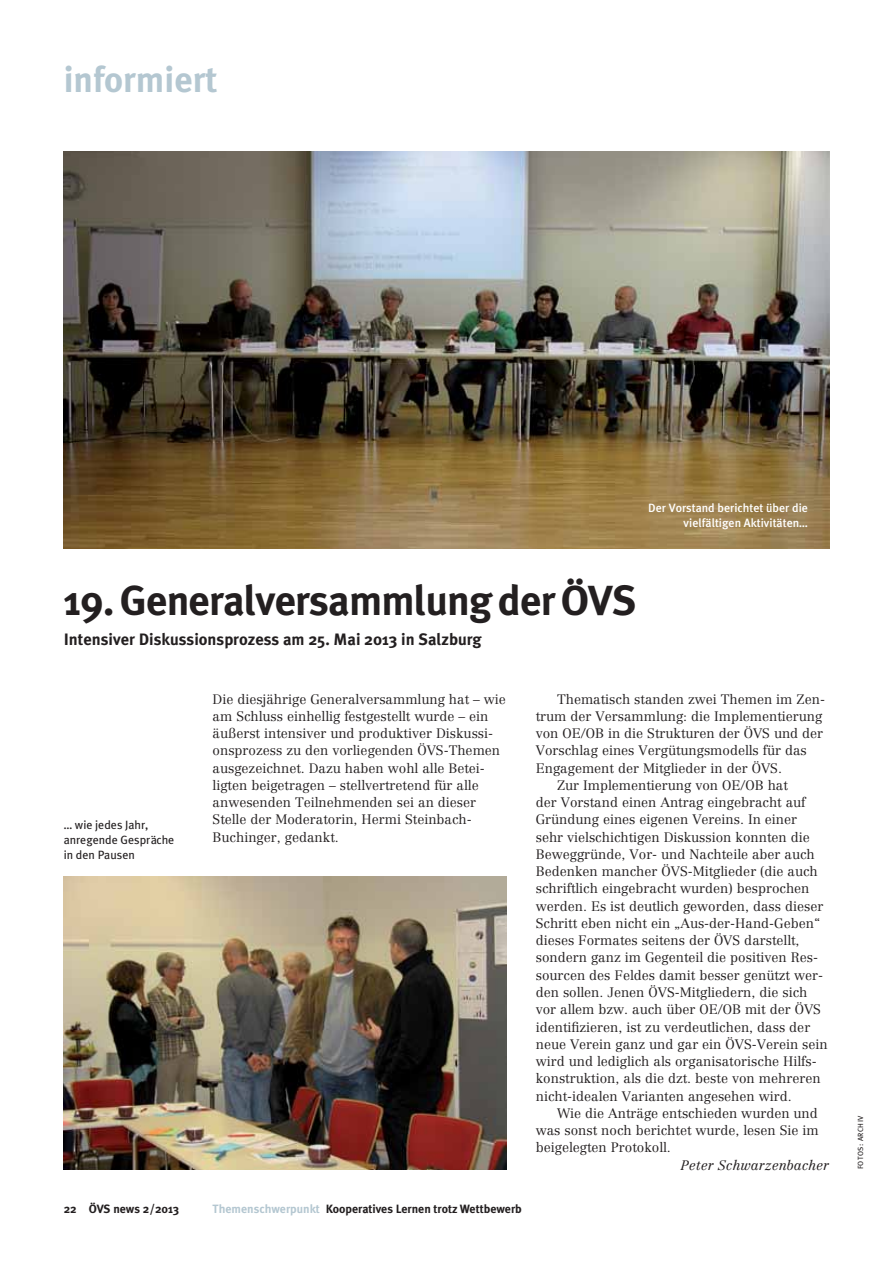
<style>
.page{position:relative;width:893px;height:1263px;background:#fff}
.page>*{position:absolute;margin:0;border:0;box-sizing:border-box;transform-origin:0 0}
.t1{font:700 42px "Meta Plus";letter-spacing:-.02em;color:#231f20}
.t2{font:700 36px "Meta Plus";color:#b4c7d1}
.t3{font:700 16.5px "Meta Plus";color:#231f20}
.t4{font:300 13.5px/17.2px "Centennial LT Std";color:#231f20}
.t5{font:italic 300 13.5px "Centennial LT Std";color:#231f20}
.t6{font:700 12px "Meta Plus";color:#231f20}
.t7{font:500 12px/15px "Meta Plus";color:#fff;text-align:right}
.t8{font:12px/15px "Meta Plus";color:#231f20}
.t9{font:7.5px "Meta Plus";color:#231f20}
.s1{color:#b4c7d1}
</style>
<div class="page">
<img style="left:64px;top:151px;width:765px;height:397px">
<img style="left:64px;top:876px;width:442px;height:293px">
<h2 class="t2" style="left:64px;top:58px;width:155px">informiert</h2>
<p class="t7" style="left:648px;top:500px;width:161px">Der Vorstand berichtet über die vielfältigen Aktivitäten…</p>
<h1 class="t1" style="left:64px;top:576px;width:574px">19. Generalversammlung der ÖVS</h1>
<p class="t3" style="left:64px;top:630px;width:419px">Intensiver Diskussionsprozess am 25. Mai 2013 in Salzburg</p>
<p class="t8" style="left:64px;top:817px;width:112px">… wie jedes Jahr, anregende Gespräche in den Pausen</p>
<p class="t4" style="left:213px;top:690px;width:295px">Die diesjährige Generalversammlung hat – wie am Schluss einhellig festgestellt wurde – ein äußerst intensiver und produktiver Diskussi&shy;onsprozess zu den vorliegenden ÖVS-Themen ausgezeichnet. Dazu haben wohl alle Betei&shy;ligten beigetragen – stellvertretend für alle anwesenden Teilnehmenden sei an dieser Stelle der Moderatorin, Hermi Steinbach-Buchinger, gedankt.</p>
<p class="t4" style="left:557px;top:690px;width:269px">Thematisch standen zwei Themen im Zen-</p>
<p class="t4" style="left:536px;top:707px;width:288px">trum der Versammlung: die Implementierung</p>
<p class="t4" style="left:536px;top:725px;width:289px">von OE/OB in die Strukturen der ÖVS und der</p>
<p class="t4" style="left:536px;top:742px;width:273px">Vorschlag eines Vergütungsmodells für das</p>
<p class="t4" style="left:536px;top:759px;width:248px">Engagement der Mitglieder in der ÖVS.</p>
<p class="t4" style="left:557px;top:777px;width:232px">Zur Implementierung von OE/OB hat</p>
<p class="t4" style="left:536px;top:794px;width:271px">der Vorstand einen Antrag eingebracht auf</p>
<p class="t4" style="left:536px;top:811px;width:263px">Gründung eines eigenen Vereins. In einer</p>
<p class="t4" style="left:536px;top:828px;width:275px">sehr vielschichtigen Diskussion konnten die</p>
<p class="t4" style="left:536px;top:846px;width:281px">Beweggründe, Vor- und Nachteile aber auch</p>
<p class="t4" style="left:536px;top:863px;width:284px">Bedenken mancher ÖVS-Mitglieder (die auch</p>
<p class="t4" style="left:536px;top:880px;width:275px">schriftlich eingebracht wurden) besprochen</p>
<p class="t4" style="left:536px;top:897px;width:289px">werden. Es ist deutlich geworden, dass dieser</p>
<p class="t4" style="left:536px;top:915px;width:286px">Schritt eben nicht ein „Aus-der-Hand-Geben“</p>
<p class="t4" style="left:536px;top:932px;width:265px">dieses Formates seitens der ÖVS darstellt,</p>
<p class="t4" style="left:536px;top:949px;width:284px">sondern ganz im Gegenteil die positiven Res-</p>
<p class="t4" style="left:536px;top:966px;width:289px">sourcen des Feldes damit besser genützt wer-</p>
<p class="t4" style="left:536px;top:984px;width:273px">den sollen. Jenen ÖVS-Mitgliedern, die sich</p>
<p class="t4" style="left:536px;top:1001px;width:287px">vor allem bzw. auch über OE/OB mit der ÖVS</p>
<p class="t4" style="left:536px;top:1018px;width:276px">identifizieren, ist zu verdeutlichen, dass der</p>
<p class="t4" style="left:536px;top:1035px;width:293px">neue Verein ganz und gar ein ÖVS-Verein sein</p>
<p class="t4" style="left:536px;top:1053px;width:282px">wird und lediglich als organisatorische Hilfs-</p>
<p class="t4" style="left:536px;top:1070px;width:286px">konstruktion, als die dzt. beste von mehreren</p>
<p class="t4" style="left:536px;top:1087px;width:258px">nicht-idealen Varianten angesehen wird.</p>
<p class="t4" style="left:557px;top:1104px;width:262px">Wie die Anträge entschieden wurden und</p>
<p class="t4" style="left:536px;top:1122px;width:284px">was sonst noch berichtet wurde, lesen Sie im</p>
<p class="t4" style="left:536px;top:1139px;width:137px">beigelegten Protokoll.</p>
<p class="t5" style="left:681px;top:1156px;width:150px">Peter Schwarzenbacher</p>
<p class="t6" style="left:64px;top:1202px;width:117px">22 ÖVS news 2/2013</p>
<p class="t6" style="left:213px;top:1202px;width:311px"><span class="s1">Themenschwerpunkt</span> Kooperatives Lernen trotz Wettbewerb</p>
<p class="t9" style="left:856px;top:1169px;width:54px;rotate:-90deg">FotoS: Arch iv</p>
</div>
